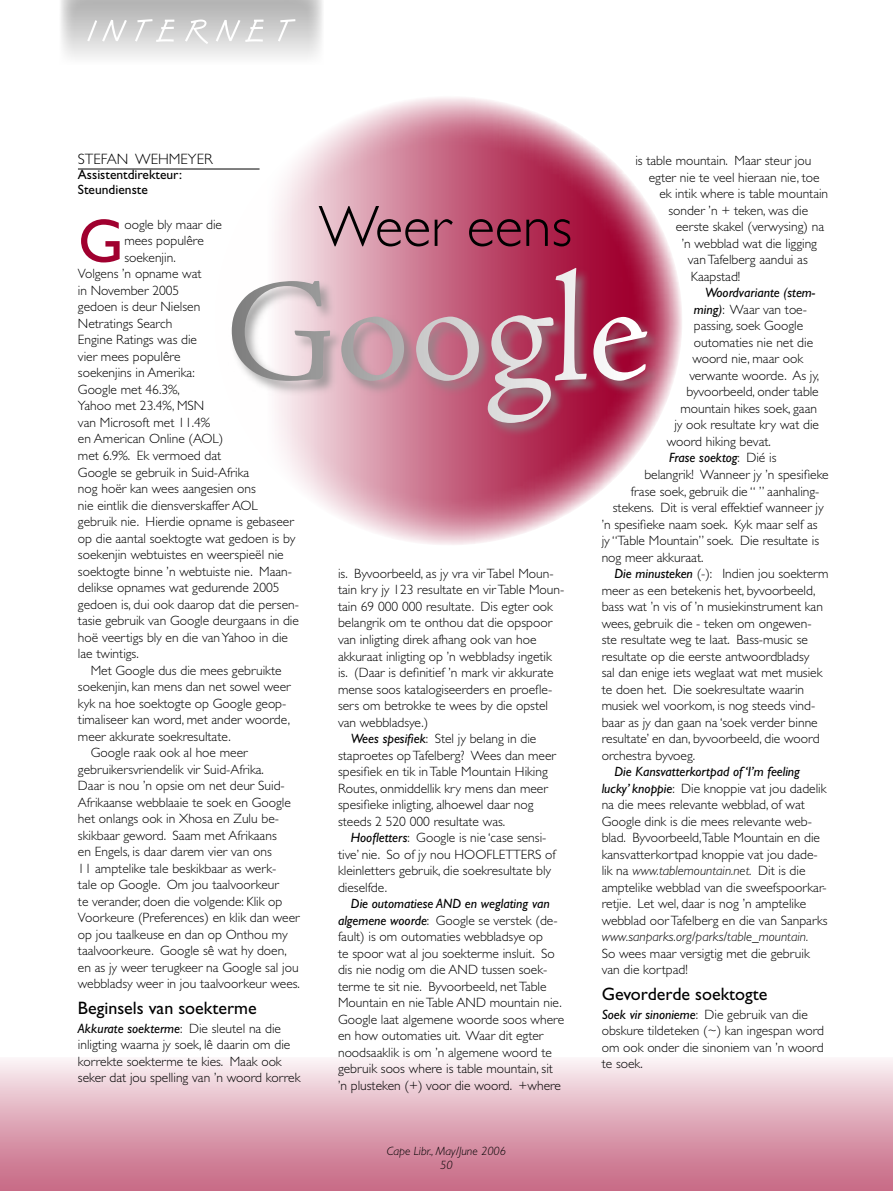
<style>
.page{position:relative;width:893px;height:1191px;background:#fff}
.page>*{position:absolute;margin:0;border:0;box-sizing:border-box;transform-origin:0 0}
.indent{font:300 157.5px "Adobe Jenson Pro";color:#fff}
.flush{font:61.95px "Gill Sans";color:#a0002f}
.indent-2{font:300 58.5px "Gill Sans";color:#000}
.cr-head{font:18px "Gill Sans";color:#000}
.name{font:300 15px "Gill Sans";color:#000}
.indent-3{font:300 13.5px/16.5px "Gill Sans";color:#000}
.flush-2{font:300 13.5px/16.5px "Gill Sans";color:#000}
.indent-4{font:italic 13.5px "Gill Sans";color:#000}
.name-1{font:13.5px/15px "Gill Sans";color:#000}
.t1{font:italic 300 12px/13.5px "Gill Sans";color:#000;text-align:center}
.s1{font-weight:400;font-style:italic}
.s2{font-weight:300;font-style:normal}
.s3{font-style:italic}
.s4{font-size:147px}
</style>
<div class="page">
<svg style="left:61px;top:0;width:262px;height:58px;background:#d1d1d1"></svg>
<svg style="left:87px;top:19px;width:208px;height:25px;background:#d9d9d9"></svg>
<div style="left:0;top:1057px;width:893px;height:134px;background:linear-gradient(to bottom,#f9f0f3,#c56480)"></div>
<svg style="left:215px;top:96px;width:467px;height:449px;background:#d38ba0"></svg>
<hr style="left:78px;top:169px;width:182px;height:1px;background:#000">
<div style="left:228px;top:265px;width:434px;height:173px;background:#888;opacity:.75"></div>
<p class="name" style="left:78px;top:151px;width:136px">STEFAN WEHMEYER</p>
<p class="name-1" style="left:78px;top:167px;width:106px">Assistentdirekteur:<br>Steundienste</p>
<p class="flush" style="left:78px;top:205px;width:47px">G</p>
<p class="flush-2" style="left:124px;top:216px;width:99px">oogle bly maar die</p>
<p class="indent-3" style="left:635px;top:153px;width:178px">is table mountain. Maar steur jou</p>
<p class="indent-3" style="left:649px;top:169px;width:172px">egter nie te veel hieraan nie, toe</p>
<p class="indent-3" style="left:659px;top:186px;width:170px">ek intik where is table mountain</p>
<p class="indent-3" style="left:668px;top:202px;width:141px">sonder ’n + teken, was die</p>
<p class="indent-3" style="left:676px;top:219px;width:150px">eerste skakel (verwysing) na</p>
<p class="indent-3" style="left:682px;top:235px;width:137px">’n webblad wat die ligging</p>
<p class="indent-3" style="left:688px;top:252px;width:121px">van Tafelberg aandui as</p>
<p class="indent-3" style="left:691px;top:268px;width:51px">Kaapstad!</p>
<p class="indent-4" style="left:705px;top:285px;width:112px">Woordvariante (stem-</p>
<p class="indent-3" style="left:694px;top:301px;width:115px"><span class="s1">ming)</span>: Waar van toe-</p>
<p class="indent-3" style="left:694px;top:318px;width:111px">passing, soek Google</p>
<p class="indent-3" style="left:694px;top:334px;width:121px">outomaties nie net die</p>
<p class="indent-3" style="left:692px;top:351px;width:112px">woord nie, maar ook</p>
<p class="indent-3" style="left:689px;top:367px;width:131px">verwante woorde. As jy,</p>
<p class="indent-3" style="left:686px;top:384px;width:134px">byvoorbeeld, onder table</p>
<p class="indent-3" style="left:680px;top:400px;width:138px">mountain hikes soek, gaan</p>
<p class="indent-3" style="left:674px;top:417px;width:146px">jy ook resultate kry wat die</p>
<p class="indent-3" style="left:667px;top:433px;width:106px">woord hiking bevat.</p>
<p class="indent-4" style="left:669px;top:450px;width:109px">Frase soektog<span class="s2">: Dié is</span></p>
<p class="indent-3" style="left:644px;top:466px;width:186px">belangrik! Wanneer jy ’n spesifieke</p>
<p class="indent-3" style="left:631px;top:483px;width:190px">frase soek, gebruik die “ ” aanhaling-</p>
<p class="indent-3" style="left:613px;top:499px;width:212px">stekens. Dit is veral effektief wanneer jy</p>
<p class="indent-3" style="left:602px;top:516px;width:217px">’n spesifieke naam soek. Kyk maar self as</p>
<p class="indent-3" style="left:602px;top:532px;width:219px">jy “Table Mountain” soek. Die resultate is</p>
<p class="indent-3" style="left:602px;top:549px;width:103px">nog meer akkuraat.</p>
<p class="indent-3" style="left:602px;top:565px;width:228px;text-indent:13px"><span class="s1">Die minusteken</span> (-): Indien jou soekterm meer as een betekenis het, byvoorbeeld, bass wat ’n vis of ’n musiekinstrument kan wees, gebruik die - teken om ongewen&shy;ste resultate weg te laat. Bass-music se resultate op die eerste antwoordbladsy<br>sal dan enige iets weglaat wat met musiek te doen het. Die soekresultate waarin musiek wel voorkom, is nog steeds vind&shy;baar as jy dan gaan na ‘soek verder binne resultate’ en dan, byvoorbeeld, die woord orchestra byvoeg.</p>
<p class="indent-3" style="left:602px;top:763px;width:227px;text-indent:13px"><span class="s1">Die Kansvatterkortpad of ‘I’m feeling lucky’ knoppie</span>: Die knoppie vat jou dadelik na die mees relevante webblad, of wat Google dink is die mees relevante web&shy;blad. Byvoorbeeld,Table Mountain en die kansvatterkortpad knoppie vat jou dade&shy;lik na <span class="s3">www.tablemountain.net.</span> Dit is die amptelike webblad van die sweefspoorkar&shy;retjie. Let wel, daar is nog ’n amptelike webblad oor Tafelberg en die van Sanparks <span class="s3">www.sanparks.org/parks/table_mountain.<br></span>So wees maar versigtig met die gebruik van die kortpad!</p>
<p class="cr-head" style="left:602px;top:983px;width:167px">Gevorderde soektogte</p>
<p class="flush-2" style="left:602px;top:1006px;width:224px"><span class="s1">Soek vir sinonieme</span>: Die gebruik van die obskure tildeteken (~) kan ingespan word om ook onder die sinoniem van ’n woord te soek.</p>
<p class="indent-2" style="left:319px;top:193px;width:255px">Weer eens</p>
<p class="flush-2" style="left:124px;top:233px;width:81px">mees populêre</p>
<p class="flush-2" style="left:124px;top:249px;width:53px">soekenjin.</p>
<p class="flush-2" style="left:78px;top:266px;width:125px">Volgens ’n opname wat</p>
<p class="flush-2" style="left:78px;top:282px;width:103px">in November 2005</p>
<p class="flush-2" style="left:78px;top:299px;width:124px">gedoen is deur Nielsen</p>
<p class="flush-2" style="left:78px;top:315px;width:96px">Netratings Search</p>
<p class="flush-2" style="left:78px;top:332px;width:121px">Engine Ratings was die</p>
<p class="flush-2" style="left:78px;top:348px;width:104px">vier mees populêre</p>
<p class="flush-2" style="left:78px;top:365px;width:118px">soekenjins in Amerika:</p>
<p class="flush-2" style="left:78px;top:381px;width:104px">Google met 46.3%,</p>
<p class="flush-2" style="left:78px;top:398px;width:128px">Yahoo met 23.4%, MSN</p>
<p class="flush-2" style="left:78px;top:414px;width:134px">van Microsoft met 11.4%</p>
<p class="flush-2" style="left:78px;top:431px;width:147px">en American Online (AOL)</p>
<p class="flush-2" style="left:78px;top:447px;width:145px">met 6.9%. Ek vermoed dat</p>
<p class="flush-2" style="left:78px;top:464px;width:173px">Google se gebruik in Suid-Afrika</p>
<p class="flush-2" style="left:78px;top:480px;width:180px">nog hoër kan wees aangesien ons</p>
<p class="flush-2" style="left:78px;top:497px;width:181px">nie eintlik die diensverskaffer AOL</p>
<p class="flush-2" style="left:78px;top:513px;width:217px">gebruik nie. Hierdie opname is gebaseer</p>
<p class="flush-2" style="left:78px;top:530px;width:219px">op die aantal soektogte wat gedoen is by</p>
<p class="flush-2" style="left:78px;top:546px;width:207px">soekenjin webtuistes en weerspieël nie</p>
<p class="flush-2" style="left:78px;top:563px;width:216px">soektogte binne ’n webtuiste nie. Maan-</p>
<p class="flush-2" style="left:78px;top:579px;width:203px">delikse opnames wat gedurende 2005</p>
<p class="flush-2" style="left:78px;top:596px;width:223px">gedoen is, dui ook daarop dat die persen-</p>
<p class="flush-2" style="left:78px;top:612px;width:222px">tasie gebruik van Google deurgaans in die</p>
<p class="flush-2" style="left:78px;top:629px;width:212px">hoë veertigs bly en die van Yahoo in die</p>
<p class="flush-2" style="left:78px;top:645px;width:62px">lae twintigs.</p>
<p class="indent-3" style="left:78px;top:662px;width:214px;text-indent:13px">Met Google dus die mees gebruikte soekenjin, kan mens dan net sowel weer kyk na hoe soektogte op Google geop&shy;timaliseer kan word, met ander woorde, meer akkurate soekresultate.</p>
<p class="indent-3" style="left:78px;top:744px;width:223px;text-indent:13px">Google raak ook al hoe meer gebruikersvriendelik vir Suid-Afrika.<br>Daar is nou ’n opsie om net deur Suid-Afrikaanse webblaaie te soek en Google het onlangs ook in Xhosa en Zulu be&shy;skikbaar geword. Saam met Afrikaans<br>en Engels, is daar darem vier van ons<br>11 amptelike tale beskikbaar as werk-<br>tale op Google. Om jou taalvoorkeur<br>te verander, doen die volgende: Klik op Voorkeure (Preferences) en klik dan weer op jou taalkeuse en dan op Onthou my taalvoorkeure. Google sê wat hy doen, en as jy weer terugkeer na Google sal jou webbladsy weer in jou taalvoorkeur wees.</p>
<p class="cr-head" style="left:78px;top:997px;width:180px">Beginsels van soekterme</p>
<p class="flush-2" style="left:78px;top:1020px;width:224px"><span class="s1">Akkurate soekterme</span>: Die sleutel na die inligting waarna jy soek, lê daarin om die korrekte soekterme te kies. Maak ook seker dat jou spelling van ’n woord korrek</p>
<p class="indent" style="left:225px;top:241px;width:425px"><span class="s4">G</span>oogle</p>
<p class="flush-2" style="left:338px;top:565px;width:228px">is. Byvoorbeeld, as jy vra vir Tabel Moun&shy;tain kry jy 123 resultate en vir Table Moun&shy;tain 69 000 000 resultate. Dis egter ook belangrik om te onthou dat die opspoor van inligting direk afhang ook van hoe akkuraat inligting op ’n webbladsy ingetik is. (Daar is definitief ’n mark vir akkurate mense soos katalogiseerders en proefle&shy;sers om betrokke te wees by die opstel van webbladsye.)</p>
<p class="indent-3" style="left:338px;top:730px;width:219px;text-indent:13px"><span class="s1">Wees spesifiek</span>: Stel jy belang in die staproetes op Tafelberg? Wees dan meer spesifiek en tik in Table Mountain Hiking Routes, onmiddellik kry mens dan meer spesifieke inligting, alhoewel daar nog steeds 2 520 000 resultate was.</p>
<p class="indent-3" style="left:338px;top:829px;width:219px;text-indent:13px"><span class="s1">Hoofletters</span>: Google is nie ‘case sensi&shy;tive’ nie. So of jy nou HOOFLETTERS of kleinletters gebruik, die soekresultate bly dieselfde.</p>
<p class="indent-3" style="left:338px;top:895px;width:228px;text-indent:13px"><span class="s1">Die outomatiese AND en weglating van algemene woorde</span>: Google se verstek (de&shy;fault) is om outomaties webbladsye op<br>te spoor wat al jou soekterme insluit. So dis nie nodig om die AND tussen soek&shy;terme te sit nie. Byvoorbeeld, net Table Mountain en nie Table AND mountain nie.<br>Google laat algemene woorde soos where en how outomaties uit. Waar dit egter noodsaaklik is om ’n algemene woord te gebruik soos where is table mountain, sit ’n plusteken (+) voor die woord. +where</p>
<p class="t1" style="left:387px;top:1144px;width:121px">Cape Libr., May/June 2006<br>50</p>
</div>
